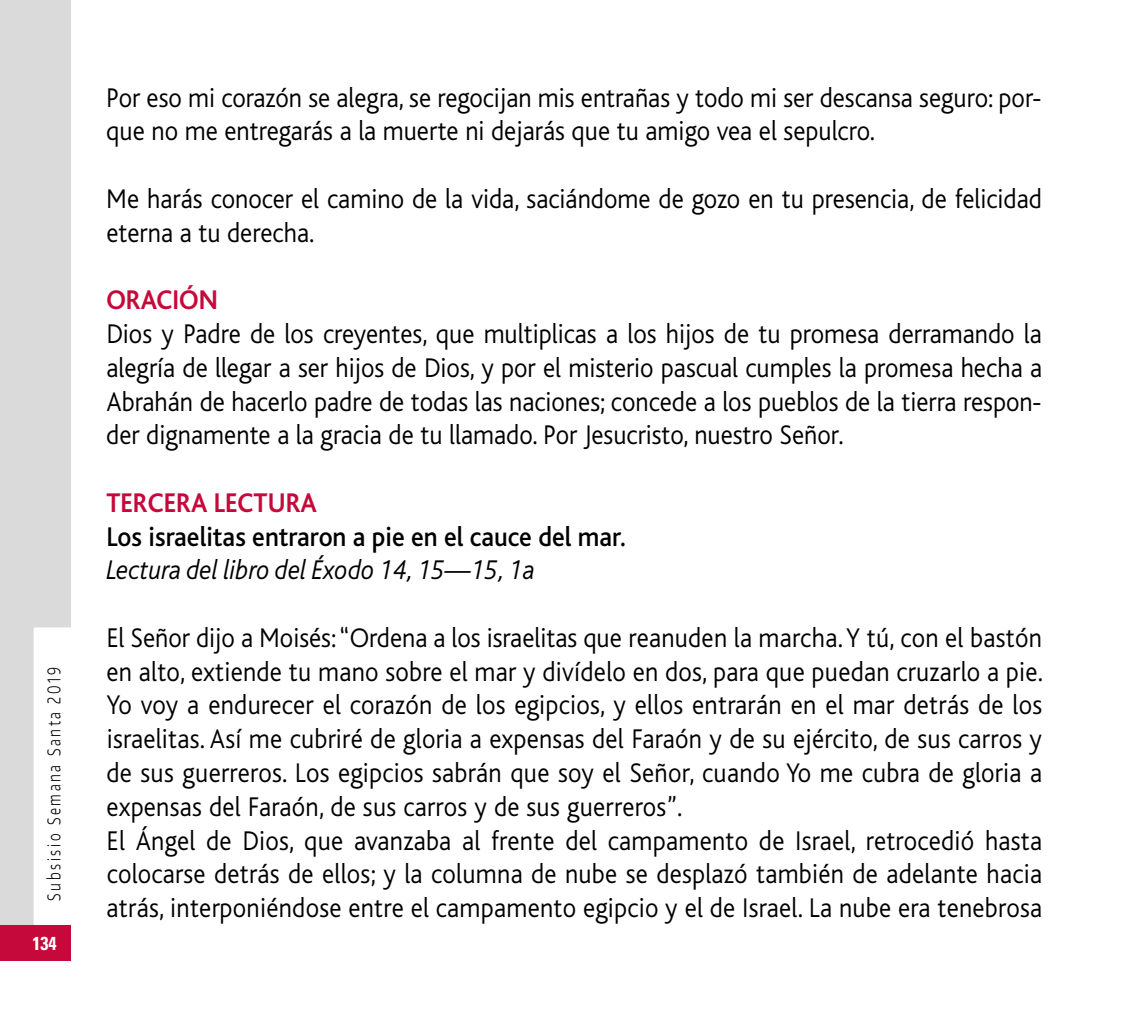
<style>
.page{position:relative;width:1134px;height:1028px;background:#fff}
.page>*{position:absolute;margin:0;border:0;box-sizing:border-box;transform-origin:0 0}
.t1{font:300 28.25px/33.8px "Bliss";letter-spacing:.01em;color:#000;scale:.93 1}
.t2{font:500 28.25px "Bliss";color:#000;scale:.93 1}
.t3{font:italic 300 28.25px "Bliss";color:#000;scale:.93 1}
.t4{font:700 28.25px "Bliss";color:#c6093b;scale:.93 1}
.t5{font:700 condensed 18.75px "Univers";color:#fff}
.t6{font:300 17.5px "Encode Sans";letter-spacing:.2em;color:#000;scale:.75 1}
</style>
<div class="page">
<div style="left:0;top:0;width:70px;height:937px;background:#dadada"></div>
<div style="left:34px;top:627px;width:37px;height:298px;background:#fff"></div>
<div style="left:0;top:925px;width:71px;height:35px;background:#c6093b"></div>
<p class="t6" style="left:43px;top:900px;width:313px;rotate:-90deg">Subsisio Semana Santa 2019</p>
<p class="t5" style="left:32px;top:931px;width:26px">134</p>
<p class="t1" style="left:106px;top:81px;width:1007px">Por eso mi corazón se alegra, se regocijan mis entrañas y todo mi ser descansa seguro: por&shy;que no me entregarás a la muerte ni dejarás que tu amigo vea el sepulcro.</p>
<p class="t1" style="left:106px;top:182px;width:1007px">Me harás conocer el camino de la vida, saciándome de gozo en tu presencia, de felicidad eterna a tu derecha.</p>
<p class="t4" style="left:106px;top:285px;width:121px">ORACIÓN</p>
<p class="t1" style="left:106px;top:317px;width:1008px;text-align:justify">Dios y Padre de los creyentes, que multiplicas a los hijos de tu promesa derramando la alegría de llegar a ser hijos de Dios, y por el misterio pascual cumples la promesa hecha a Abrahán de hacerlo padre de todas las naciones; concede a los pueblos de la tierra respon&shy;der dignamente a la gracia de tu llamado. Por Jesucristo, nuestro Señor.</p>
<p class="t4" style="left:106px;top:488px;width:228px">TERCERA LECTURA</p>
<p class="t2" style="left:106px;top:521px;width:560px">Los israelitas entraron a pie en el cauce del mar.</p>
<p class="t3" style="left:106px;top:555px;width:463px">Lectura del libro del Éxodo 14, 15—15, 1a</p>
<p class="t1" style="left:106px;top:621px;width:1009px">El Señor dijo a Moisés:“Ordena a los israelitas que reanuden la marcha.Y tú, con el bastón en alto, extiende tu mano sobre el mar y divídelo en dos, para que puedan cruzarlo a pie.<br>Yo voy a endurecer el corazón de los egipcios, y ellos entrarán en el mar detrás de los israelitas. Así me cubriré de gloria a expensas del Faraón y de su ejército, de sus carros y de sus guerreros. Los egipcios sabrán que soy el Señor, cuando Yo me cubra de gloria a expensas del Faraón, de sus carros y de sus guerreros”.<br>El Ángel de Dios, que avanzaba al frente del campamento de Israel, retrocedió hasta colocarse detrás de ellos; y la columna de nube se desplazó también de adelante hacia atrás, interponiéndose entre el campamento egipcio y el de Israel. La nube era tenebrosa</p>
</div>
